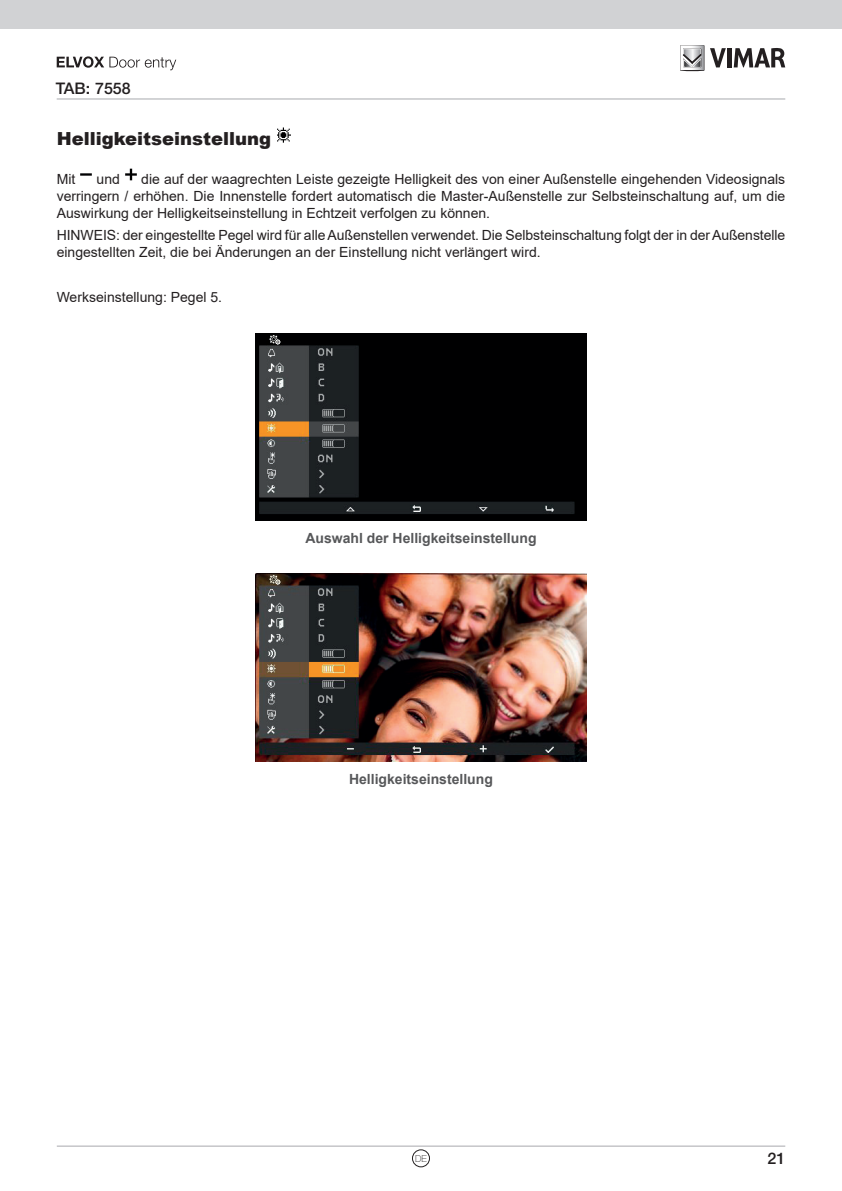
<style>
.page{position:relative;width:842px;height:1191px;background:#fff}
.page>*{position:absolute;margin:0;border:0;box-sizing:border-box;transform-origin:0 0}
.t1{font:900 18px "Arial";color:#231f20}
.t2{font:500 16px "Helvetica Neue LT Std";color:#231f20}
.t3{font:14px/16.8px "Arial";color:#231f20;text-align:justify}
.t4{font:700 14px "Arial";color:#57585a}
.t5{font:100 9.6px "Helvetica Neue LT Std";color:#231f20}
</style>
<div class="page">
<hr style="left:57px;top:1145px;width:728px;height:1px;background:#a8a9ad">
<div style="left:0;top:0;width:842px;height:28px;background:#d1d2d4"></div>
<svg style="left:680px;top:45px;width:24px;height:27px"></svg>
<svg style="left:710px;top:48px;width:16px;height:19px"></svg>
<hr style="left:727px;top:48px;width:4px;height:19px;background:#231f20">
<svg style="left:734px;top:48px;width:51px;height:19px"></svg>
<hr style="left:57px;top:98px;width:728px;height:1px;background:#a8a9ad">
<svg style="left:57px;top:56px;width:119px;height:14px"></svg>
<div style="left:412px;top:1149px;width:18px;height:18px;border:1px solid #231f20;border-radius:50%"></div>
<img style="left:277px;top:127px;width:13px;height:16px">
<img style="left:80px;top:173px;width:12px;height:3px">
<img style="left:125px;top:168px;width:12px;height:13px">
<img style="left:256px;top:333px;width:330px;height:187px">
<img style="left:256px;top:574px;width:330px;height:187px">
<p class="t2" style="left:56px;top:79px;width:76px">TAB: 7558</p>
<p class="t1" style="left:57px;top:125px;width:216px">Helligkeitseinstellung</p>
<p class="t3" style="left:57px;top:171px;width:20px">Mit</p>
<p class="t3" style="left:97px;top:171px;width:25px">und</p>
<p class="t3" style="left:57px;top:171px;width:730px;text-indent:85px">die auf der waagrechten Leiste gezeigte Helligkeit des von einer Außenstelle eingehenden Videosignals verringern / erhöhen. Die Innenstelle fordert automatisch die Master-Außenstelle zur Selbsteinschaltung auf, um die Auswirkung der Helligkeitseinstellung in Echtzeit verfolgen zu können.</p>
<p class="t3" style="left:57px;top:227px;width:730px">HINWEIS: der eingestellte Pegel wird für alle Außenstellen verwendet. Die Selbsteinschaltung folgt der in der Außenstelle eingestellten Zeit, die bei Änderungen an der Einstellung nicht verlängert wird.</p>
<p class="t3" style="left:57px;top:289px;width:167px">Werkseinstellung: Pegel 5.</p>
<p class="t4" style="left:305px;top:528px;width:233px">Auswahl der Helligkeitseinstellung</p>
<p class="t4" style="left:349px;top:769px;width:145px">Helligkeitseinstellung</p>
<p class="t5" style="left:415px;top:1153px;width:13px">DE</p>
<p class="t2" style="left:767px;top:1148px;width:19px">21</p>
</div>
